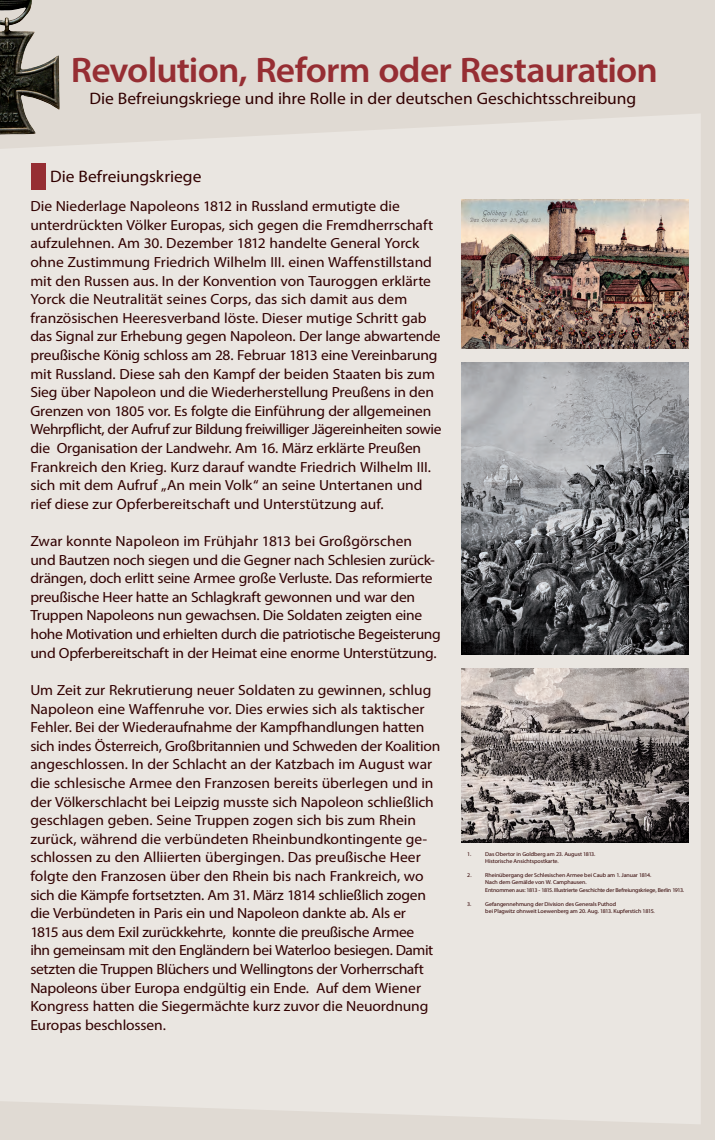
<style>
.page{position:relative;width:715px;height:1140px;background:#fff}
.page>*{position:absolute;margin:0;border:0;box-sizing:border-box;transform-origin:0 0}
.t1{font:600 35.6px "Myriad Pro";letter-spacing:-.025em;color:#962e33;scale:1.05 1}
.t2{font:16.6px "Myriad Pro";letter-spacing:-.005em;color:#300000;scale:1.05 1}
.t3{font:14.75px/18.6px "Myriad Pro";letter-spacing:-.01em;color:#300000;scale:1.05 1}
.t4{font:5.7px "Myriad Pro";letter-spacing:-.015em;color:#300000;scale:1.05 1}
</style>
<div class="page">
<div style="left:0;top:0;width:714px;height:1140px;background:#e0dad3"></div>
<div style="left:0;top:114px;width:700px;height:1010px;background:#eae6e1"></div>
<img style="left:0;top:0;width:61px;height:136px">
<div style="left:32px;top:163px;width:14px;height:26px;background:#962e33"></div>
<img style="left:461px;top:199px;width:226px;height:149px">
<img style="left:461px;top:362px;width:226px;height:292px">
<img style="left:461px;top:669px;width:226px;height:173px">
<p class="t1" style="left:71px;top:47px;width:560px">Revolution, Reform oder Restauration</p>
<p class="t2" style="left:89px;top:89px;width:522px">Die Befreiungskriege und ihre Rolle in der deutschen Geschichtsschreibung</p>
<p class="t2" style="left:50px;top:166px;width:146px">Die Befreiungskriege</p>
<p class="t3" style="left:30px;top:197px;width:353px">Die Niederlage Napoleons 1812 in Russland ermutigte die</p>
<p class="t3" style="left:30px;top:215px;width:385px">unterdrückten Völker Europas, sich gegen die Fremdherrschaft aufzulehnen. Am 30. Dezember 1812 handelte General Yorck ohne Zustimmung Friedrich Wilhelm III. einen Waffenstillstand mit den Russen aus. In der Konvention von Tauroggen erklärte Yorck die Neutralität seines Corps, das sich damit aus dem</p>
<p class="t3" style="left:30px;top:308px;width:392px">französischen Heeresverband löste. Dieser mutige Schritt gab das Signal zur Erhebung gegen Napoleon. Der lange abwartende</p>
<p class="t3" style="left:30px;top:345px;width:389px">preußische König schloss am 28. Februar 1813 eine Vereinbarung</p>
<p class="t3" style="left:30px;top:364px;width:393px">mit Russland. Diese sah den Kampf der beiden Staaten bis zum Sieg über Napoleon und die Wiederherstellung Preußens in den Grenzen von 1805 vor. Es folgte die Einführung der allgemeinen Wehrpflicht, der Aufruf zur Bildung freiwilliger Jägereinheiten sowie</p>
<p class="t3" style="left:30px;top:438px;width:383px">die Organisation der Landwehr. Am 16. März erklärte Preußen Frankreich den Krieg. Kurz darauf wandte Friedrich Wilhelm III. sich mit dem Aufruf „An mein Volk“ an seine Untertanen und rief diese zur Opferbereitschaft und Unterstützung auf.</p>
<p class="t3" style="left:30px;top:531px;width:365px">Zwar konnte Napoleon im Frühjahr 1813 bei Großgörschen</p>
<p class="t3" style="left:30px;top:550px;width:386px">und Bautzen noch siegen und die Gegner nach Schlesien zurück&shy;drängen, doch erlitt seine Armee große Verluste. Das reformierte</p>
<p class="t3" style="left:30px;top:587px;width:392px">preußische Heer hatte an Schlagkraft gewonnen und war den Truppen Napoleons nun gewachsen. Die Soldaten zeigten eine hohe Motivation und erhielten durch die patriotische Begeisterung und Opferbereitschaft in der Heimat eine enorme Unterstützung.</p>
<p class="t3" style="left:30px;top:680px;width:391px">Um Zeit zur Rekrutierung neuer Soldaten zu gewinnen, schlug Napoleon eine Waffenruhe vor. Dies erwies sich als taktischer Fehler. Bei der Wiederaufnahme der Kampfhandlungen hatten sich indes Österreich, Großbritannien und Schweden der Koalition angeschlossen. In der Schlacht an der Katzbach im August war die schlesische Armee den Franzosen bereits überlegen und in der Völkerschlacht bei Leipzig musste sich Napoleon schließlich geschlagen geben. Seine Truppen zogen sich bis zum Rhein zurück, während die verbündeten Rheinbundkontingente ge&shy;schlossen zu den Alliierten übergingen. Das preußische Heer folgte den Franzosen über den Rhein bis nach Frankreich, wo sich die Kämpfe fortsetzten. Am 31. März 1814 schließlich zogen</p>
<p class="t3" style="left:30px;top:903px;width:385px">die Verbündeten in Paris ein und Napoleon dankte ab. Als er 1815 aus dem Exil zurückkehrte, konnte die preußische Armee ihn gemeinsam mit den Engländern bei Waterloo besiegen. Damit setzten die Truppen Blüchers und Wellingtons der Vorherrschaft Napoleons über Europa endgültig ein Ende. Auf dem Wiener Kongress hatten die Siegermächte kurz zuvor die Neuordnung Europas beschlossen.</p>
<p class="t4" style="left:467px;top:850px;width:5px">1.</p>
<p class="t4" style="left:485px;top:850px;width:106px">Das Obertor in Goldberg am 23. August 1813.</p>
<p class="t4" style="left:485px;top:857px;width:71px">Historische Ansichtspostkarte.</p>
<p class="t4" style="left:467px;top:871px;width:6px">2.</p>
<p class="t4" style="left:485px;top:871px;width:160px">Rheinübergang der Schlesischen Armee bei Caub am 1. Januar 1814.</p>
<p class="t4" style="left:485px;top:879px;width:98px">Nach dem Gemälde von W. Camphausen.</p>
<p class="t4" style="left:485px;top:886px;width:191px">Entnommen aus: 1813 - 1815. Illustrierte Geschichte der Befreiungskriege, Berlin 1913.</p>
<p class="t4" style="left:467px;top:900px;width:6px">3.</p>
<p class="t4" style="left:485px;top:900px;width:126px">Gefangennehmung der Division des Generals Puthod</p>
<p class="t4" style="left:485px;top:907px;width:163px">bei Plagwitz ohnweit Loewenberg am 20. Aug. 1813. Kupferstich 1815.</p>
</div>
